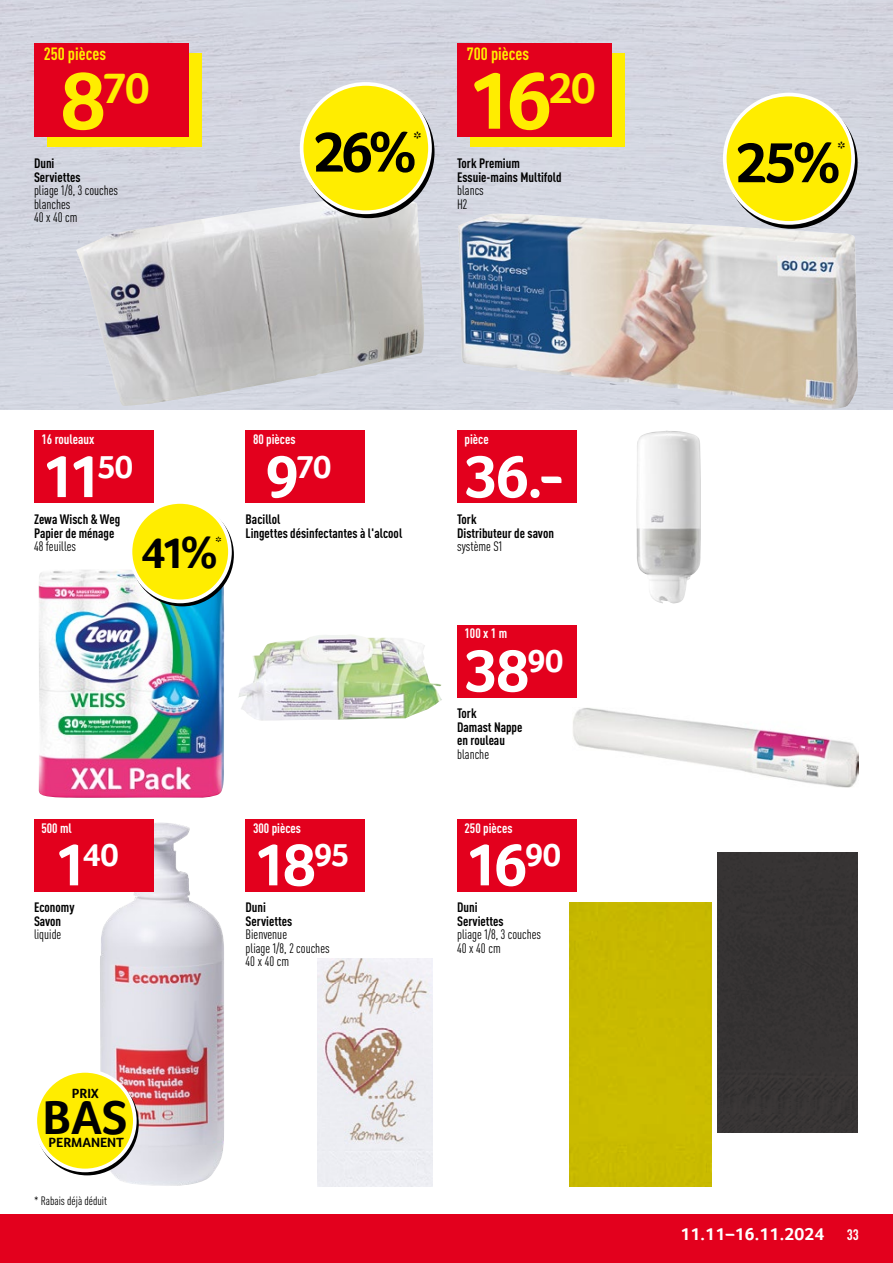
<style>
.page{position:relative;width:893px;height:1263px;background:#fff}
.page>*{position:absolute;margin:0;border:0;box-sizing:border-box;transform-origin:0 0}
.t1{font:700 84px "Transgourmet";color:#ffed00}
.t2{font:700 61.5px "Transgourmet";letter-spacing:-.065em;color:#fff}
.t3{font:700 58.5px "Transgourmet";color:#000}
.t4{font:700 48.9px "Transgourmet";color:#000}
.t5{font:700 45px "Transgourmet";color:#000}
.t6{font:700 44.55px "Transgourmet";color:#ffed00}
.t7{font:700 33.3px "Transgourmet";color:#fff}
.t8{font:700 19.5px "Transgourmet";color:#000}
.t9{font:700 18px "Transgourmet";letter-spacing:.01em;color:#fff}
.t10{font:700 condensed 17.55px "DINOT";color:#ffed00}
.t11{font:700 condensed 15px "DINOT";color:#fff}
.t12{font:700 15px "Transgourmet";color:#000}
.t13{font:700 13.65px "Transgourmet";color:#000}
.t14{font:700 condensed 13.5px/13.5px "DINOT";color:#000}
.t15{font:condensed 13.5px/13.5px "DINOT";color:#000}
.t16{font:700 condensed 13.5px "DINOT";color:#fff}
.t17{font:condensed 12px "DINOT";color:#000}
.s1{font-size:84px}
.s2{font-size:61.5px}
</style>
<div class="page">
<img style="left:0;top:0;width:893px;height:409px">
<div style="left:0;top:1214px;width:893px;height:49px;background:#e3001d"></div>
<img style="left:76px;top:196px;width:348px;height:210px">
<img style="left:457px;top:213px;width:401px;height:196px">
<img style="left:38px;top:570px;width:186px;height:228px">
<img style="left:238px;top:635px;width:204px;height:86px">
<img style="left:636px;top:431px;width:65px;height:172px">
<img style="left:573px;top:708px;width:286px;height:79px">
<img style="left:99px;top:822px;width:125px;height:364px">
<img style="left:318px;top:958px;width:114px;height:228px">
<div style="left:718px;top:852px;width:140px;height:281px;background:#373434"></div>
<div style="left:570px;top:903px;width:141px;height:283px;background:#c9ba00"></div>
<div style="left:47px;top:53px;width:155px;height:94px;background:#ffed00"></div>
<div style="left:34px;top:43px;width:155px;height:93px;background:#e3001d"></div>
<svg style="left:304px;top:88px;width:129px;height:128px"></svg>
<div style="left:302px;top:84px;width:128px;height:128px;background:#ffed00;border-radius:50%"></div>
<div style="left:300px;top:82px;width:132px;height:132px;border:4px solid #fff;border-radius:50%"></div>
<div style="left:470px;top:53px;width:155px;height:94px;background:#ffed00"></div>
<div style="left:457px;top:43px;width:155px;height:93px;background:#e3001d"></div>
<svg style="left:727px;top:99px;width:129px;height:128px"></svg>
<div style="left:725px;top:95px;width:128px;height:128px;background:#ffed00;border-radius:50%"></div>
<div style="left:723px;top:93px;width:132px;height:132px;border:4px solid #fff;border-radius:50%"></div>
<div style="left:34px;top:431px;width:119px;height:72px;background:#e3001d"></div>
<div style="left:130px;top:502px;width:100px;height:99px;background:#ffed00;border-radius:50%"></div>
<div style="left:129px;top:500px;width:103px;height:103px;border:4px solid #fff;border-radius:50%"></div>
<div style="left:246px;top:431px;width:119px;height:72px;background:#e3001d"></div>
<div style="left:457px;top:431px;width:119px;height:72px;background:#e3001d"></div>
<div style="left:457px;top:625px;width:119px;height:72px;background:#e3001d"></div>
<div style="left:34px;top:819px;width:119px;height:72px;background:#e3001d"></div>
<div style="left:35px;top:1071px;width:100px;height:99px;background:#ffed00;border-radius:50%"></div>
<div style="left:33px;top:1069px;width:104px;height:103px;border:4px solid #fff;border-radius:50%"></div>
<div style="left:246px;top:819px;width:119px;height:72px;background:#e3001d"></div>
<div style="left:457px;top:819px;width:119px;height:72px;background:#e3001d"></div>
<p class="t10" style="left:44px;top:43px;width:64px">250 pièces</p>
<h3 class="t6" style="left:61px;top:62px;width:90px"><span class="s1">8</span>70</h3>
<p class="t14" style="left:34px;top:156px;width:48px">Duni<br>Serviettes</p>
<p class="t15" style="left:34px;top:183px;width:86px">pliage 1/8, 3 couches blanches<br>40 x 40 cm</p>
<h3 class="t3" style="left:313px;top:117px;width:106px">26%</h3>
<h3 class="t8" style="left:413px;top:126px;width:10px">*</h3>
<p class="t10" style="left:467px;top:43px;width:64px">700 pièces</p>
<h1 class="t1" style="left:467px;top:51px;width:130px">16<sup>20</sup></h1>
<p class="t14" style="left:457px;top:156px;width:106px">Tork Premium<br>Essuie-mains Multifold</p>
<p class="t15" style="left:457px;top:183px;width:28px">blancs<br>H2</p>
<p class="t16" style="left:41px;top:431px;width:55px">16 rouleaux</p>
<h2 class="t2" style="left:42px;top:440px;width:93px">11<sup>50</sup></h2>
<p class="t14" style="left:34px;top:512px;width:88px">Zewa Wisch &amp; Weg<br>Papier de ménage</p>
<p class="t15" style="left:34px;top:539px;width:44px">48 feuilles</p>
<h3 class="t5" style="left:141px;top:526px;width:79px">41%</h3>
<p class="t12" style="left:215px;top:533px;width:8px">*</p>
<p class="t16" style="left:253px;top:431px;width:44px">80 pièces</p>
<h3 class="t7" style="left:265px;top:447px;width:67px"><span class="s2">9</span>70</h3>
<p class="t14" style="left:246px;top:512px;width:158px">Bacillol<br>Lingettes désinfectantes à l'alcool</p>
<p class="t16" style="left:41px;top:819px;width:32px">500 ml</p>
<h3 class="t7" style="left:54px;top:835px;width:66px"><span class="s2">1</span>40</h3>
<p class="t14" style="left:34px;top:900px;width:42px">Economy<br>Savon</p>
<p class="t15" style="left:34px;top:928px;width:29px">liquide</p>
<p class="t13" style="left:72px;top:1085px;width:29px">PRIX</p>
<h3 class="t4" style="left:43px;top:1089px;width:86px">BAS</h3>
<p class="t13" style="left:49px;top:1135px;width:77px">PERMANENT</p>
<p class="t17" style="left:34px;top:1194px;width:75px">* Rabais déjà déduit</p>
<p class="t16" style="left:253px;top:819px;width:49px">300 pièces</p>
<h2 class="t2" style="left:253px;top:828px;width:98px">18<sup>95</sup></h2>
<p class="t14" style="left:246px;top:900px;width:48px">Duni<br>Serviettes</p>
<p class="t15" style="left:246px;top:928px;width:85px">Bienvenue<br>pliage 1/8, 2 couches<br>40 x 40 cm</p>
<p class="t16" style="left:465px;top:431px;width:26px">pièce</p>
<h2 class="t2" style="left:465px;top:440px;width:102px">36.-</h2>
<p class="t14" style="left:457px;top:512px;width:98px">Tork<br>Distributeur de savon</p>
<p class="t15" style="left:457px;top:539px;width:47px">système S1</p>
<p class="t16" style="left:465px;top:625px;width:44px">100 x 1 m</p>
<h2 class="t2" style="left:465px;top:634px;width:100px">38<sup>90</sup></h2>
<p class="t14" style="left:457px;top:706px;width:67px">Tork<br>Damast Nappe en rouleau</p>
<p class="t15" style="left:457px;top:747px;width:33px">blanche</p>
<p class="t16" style="left:465px;top:819px;width:49px">250 pièces</p>
<h2 class="t2" style="left:465px;top:828px;width:98px">16<sup>90</sup></h2>
<p class="t14" style="left:457px;top:900px;width:48px">Duni<br>Serviettes</p>
<p class="t15" style="left:457px;top:928px;width:86px">pliage 1/8, 3 couches<br>40 x 40 cm</p>
<h3 class="t3" style="left:735px;top:128px;width:107px">25%</h3>
<h3 class="t8" style="left:837px;top:137px;width:10px">*</h3>
<h3 class="t9" style="left:680px;top:1224px;width:145px">11.11–16.11.2024</h3>
<p class="t11" style="left:847px;top:1226px;width:14px">33</p>
</div>
